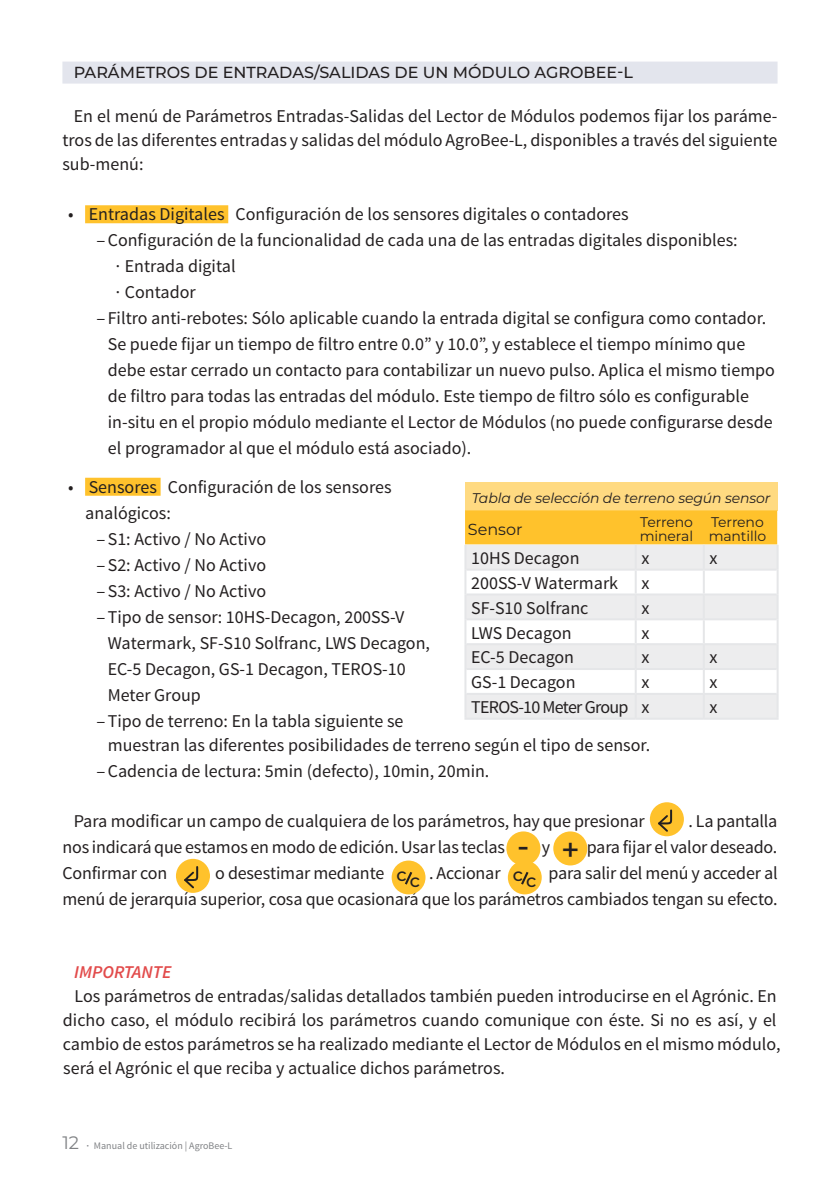
<style>
.page{position:relative;width:840px;height:1191px;background:#fff}
.page>*{position:absolute;margin:0;border:0;box-sizing:border-box;transform-origin:0 0}
.t1{font:500 32px "Montserrat";color:#231f20}
.t2{font:18px/24px "Source Sans Pro";color:#231f20}
.t3{font:18px "Source Sans Pro";letter-spacing:-.04em;color:#231f20}
.t4{font:italic 600 18px "Source Sans Pro";color:#e24b4b}
.t5{font:500 18px "Montserrat";color:#231f20}
.t6{font:500 16px "Montserrat";color:#231f20}
.t7{font:16px "Montserrat";color:#231f20}
.t8{font:italic 14px "Montserrat";letter-spacing:-.01em;color:#231f20}
.t9{font:14px/14px "Montserrat";letter-spacing:-.01em;color:#231f20}
.t10{font:10px "Source Sans Pro";color:#808285}
.s1{font-family:"Montserrat";font-size:18px}
.s2{font-weight:600}
</style>
<div class="page">
<div style="left:465px;top:482px;width:311px;height:28px;background:#ffda81"></div>
<div style="left:465px;top:510px;width:311px;height:34px;background:#ffc22c"></div>
<svg style="left:466px;top:545px;width:310px;height:172px;fill:#ededee"></svg>
<hr style="left:464px;top:545px;width:2px;height:24px;background:#e5e6e8">
<hr style="left:634px;top:545px;width:2px;height:23px;background:#e5e6e8">
<hr style="left:702px;top:545px;width:2px;height:23px;background:#e5e6e8">
<hr style="left:776px;top:545px;width:2px;height:24px;background:#e5e6e8">
<hr style="left:464px;top:569px;width:2px;height:25px;background:#e5e6e8">
<hr style="left:634px;top:570px;width:2px;height:23px;background:#e5e6e8">
<hr style="left:702px;top:570px;width:2px;height:23px;background:#e5e6e8">
<hr style="left:776px;top:569px;width:2px;height:25px;background:#e5e6e8">
<hr style="left:464px;top:594px;width:2px;height:25px;background:#e5e6e8">
<hr style="left:634px;top:595px;width:2px;height:23px;background:#e5e6e8">
<hr style="left:702px;top:595px;width:2px;height:23px;background:#e5e6e8">
<hr style="left:776px;top:594px;width:2px;height:25px;background:#e5e6e8">
<hr style="left:464px;top:619px;width:2px;height:25px;background:#e5e6e8">
<hr style="left:634px;top:620px;width:2px;height:23px;background:#e5e6e8">
<hr style="left:702px;top:620px;width:2px;height:23px;background:#e5e6e8">
<hr style="left:776px;top:619px;width:2px;height:25px;background:#e5e6e8">
<hr style="left:464px;top:644px;width:2px;height:25px;background:#e5e6e8">
<hr style="left:634px;top:645px;width:2px;height:23px;background:#e5e6e8">
<hr style="left:702px;top:645px;width:2px;height:23px;background:#e5e6e8">
<hr style="left:776px;top:644px;width:2px;height:25px;background:#e5e6e8">
<hr style="left:464px;top:669px;width:2px;height:25px;background:#e5e6e8">
<hr style="left:634px;top:670px;width:2px;height:23px;background:#e5e6e8">
<hr style="left:702px;top:670px;width:2px;height:23px;background:#e5e6e8">
<hr style="left:776px;top:669px;width:2px;height:25px;background:#e5e6e8">
<hr style="left:464px;top:694px;width:2px;height:23px;background:#e5e6e8">
<hr style="left:634px;top:695px;width:2px;height:22px;background:#e5e6e8">
<hr style="left:702px;top:695px;width:2px;height:22px;background:#e5e6e8">
<hr style="left:776px;top:694px;width:2px;height:23px;background:#e5e6e8">
<hr style="left:466px;top:568px;width:169px;height:2px;background:#e5e6e8">
<hr style="left:635px;top:568px;width:68px;height:2px;background:#e5e6e8">
<hr style="left:703px;top:568px;width:73px;height:2px;background:#e5e6e8">
<hr style="left:466px;top:593px;width:169px;height:2px;background:#e5e6e8">
<hr style="left:635px;top:593px;width:68px;height:2px;background:#e5e6e8">
<hr style="left:703px;top:593px;width:73px;height:2px;background:#e5e6e8">
<hr style="left:466px;top:618px;width:169px;height:2px;background:#e5e6e8">
<hr style="left:635px;top:618px;width:68px;height:2px;background:#e5e6e8">
<hr style="left:703px;top:618px;width:73px;height:2px;background:#e5e6e8">
<hr style="left:466px;top:643px;width:169px;height:2px;background:#e5e6e8">
<hr style="left:635px;top:643px;width:68px;height:2px;background:#e5e6e8">
<hr style="left:703px;top:643px;width:73px;height:2px;background:#e5e6e8">
<hr style="left:466px;top:668px;width:169px;height:2px;background:#e5e6e8">
<hr style="left:635px;top:668px;width:68px;height:2px;background:#e5e6e8">
<hr style="left:703px;top:668px;width:73px;height:2px;background:#e5e6e8">
<hr style="left:466px;top:693px;width:169px;height:2px;background:#e5e6e8">
<hr style="left:635px;top:693px;width:68px;height:2px;background:#e5e6e8">
<hr style="left:703px;top:693px;width:73px;height:2px;background:#e5e6e8">
<hr style="left:464px;top:717px;width:171px;height:2px;background:#e5e6e8">
<hr style="left:635px;top:717px;width:68px;height:2px;background:#e5e6e8">
<hr style="left:703px;top:717px;width:75px;height:2px;background:#e5e6e8">
<div style="left:85px;top:478px;width:75px;height:18px;background:#ffc22c"></div>
<div style="left:553px;top:831px;width:34px;height:34px;background:#ffc22c;border-radius:50%"></div>
<div style="left:506px;top:831px;width:34px;height:34px;background:#ffc22c;border-radius:50%"></div>
<div style="left:391px;top:860px;width:34px;height:34px;background:#ffc22c;border-radius:50%"></div>
<svg style="left:405px;top:872px;width:7px;height:12px"></svg>
<div style="left:507px;top:860px;width:34px;height:34px;background:#ffc22c;border-radius:50%"></div>
<svg style="left:521px;top:872px;width:7px;height:12px"></svg>
<div style="left:649px;top:802px;width:34px;height:34px;background:#ffc22c;border-radius:50%"></div>
<svg style="left:655px;top:809px;width:17px;height:24px"></svg>
<div style="left:176px;top:859px;width:34px;height:34px;background:#ffc22c;border-radius:50%"></div>
<svg style="left:182px;top:866px;width:17px;height:24px"></svg>
<div style="left:62px;top:62px;width:715px;height:22px;background:#e3e5ed"></div>
<div style="left:85px;top:205px;width:143px;height:18px;background:#ffc22c"></div>
<p class="t6" style="left:74px;top:61px;width:560px">PARÁMETROS DE ENTRADAS/SALIDAS DE UN MÓDULO AGROBEE-L</p>
<p class="t2" style="left:62px;top:105px;width:716px;text-align:justify;text-indent:11px">En el menú de Parámetros Entradas-Salidas del Lector de Módulos podemos fijar los paráme&shy;tros de las diferentes entradas y salidas del módulo AgroBee-L, disponibles a través del siguiente sub-menú:</p>
<p class="t2" style="left:68px;top:203px;width:562px">• Entradas Digitales Configuración de los sensores digitales o contadores</p>
<p class="t2" style="left:96px;top:229px;width:642px">‒Configuración de la funcionalidad de cada una de las entradas digitales disponibles:</p>
<p class="t2" style="left:113px;top:255px;width:124px">∙Entrada digital</p>
<p class="t2" style="left:113px;top:281px;width:84px">∙Contador</p>
<p class="t2" style="left:96px;top:306px;width:671px">‒ Filtro anti-rebotes: Sólo aplicable cuando la entrada digital se configura como contador.</p>
<p class="t2" style="left:108px;top:332px;width:638px">Se puede fijar un tiempo de filtro entre 0.0” y 10.0”, y establece el tiempo mínimo que</p>
<p class="t2" style="left:108px;top:358px;width:668px">debe estar cerrado un contacto para contabilizar un nuevo pulso. Aplica el mismo tiempo</p>
<p class="t2" style="left:108px;top:384px;width:642px">de filtro para todas las entradas del módulo. Este tiempo de filtro sólo es configurable</p>
<p class="t2" style="left:108px;top:410px;width:666px">in-situ en el propio módulo mediante el Lector de Módulos (no puede configurarse desde</p>
<p class="t2" style="left:108px;top:436px;width:365px">el programador al que el módulo está asociado).</p>
<p class="t2" style="left:68px;top:475px;width:325px">• Sensores Configuración de los sensores</p>
<p class="t2" style="left:85px;top:501px;width:87px">analógicos:</p>
<p class="t2" style="left:96px;top:527px;width:171px">‒ S1: Activo / No Activo</p>
<p class="t2" style="left:96px;top:553px;width:171px">‒ S2: Activo / No Activo</p>
<p class="t2" style="left:96px;top:579px;width:171px">‒ S3: Activo / No Activo</p>
<p class="t2" style="left:96px;top:605px;width:309px">‒ Tipo de sensor: 10HS-Decagon, 200SS-V</p>
<p class="t2" style="left:108px;top:631px;width:323px">Watermark, SF-S10 Solfranc, LWS Decagon,</p>
<p class="t2" style="left:108px;top:657px;width:299px">EC-5 Decagon, GS-1 Decagon, TEROS-10</p>
<p class="t2" style="left:108px;top:683px;width:95px">Meter Group</p>
<p class="t2" style="left:96px;top:709px;width:308px">‒ Tipo de terreno: En la tabla siguiente se</p>
<p class="t8" style="left:471px;top:488px;width:300px">Tabla de selección de terreno según sensor</p>
<p class="t7" style="left:467px;top:518px;width:56px">Sensor</p>
<p class="t9" style="left:639px;top:515px;width:55px">Terreno mineral</p>
<p class="t9" style="left:708px;top:515px;width:59px">Terreno mantillo</p>
<p class="t2" style="left:471px;top:546px;width:110px">10HS Decagon</p>
<p class="t2" style="left:641px;top:546px;width:10px">x</p>
<p class="t2" style="left:709px;top:546px;width:10px">x</p>
<p class="t2" style="left:471px;top:571px;width:148px">200SS-V Watermark</p>
<p class="t2" style="left:641px;top:571px;width:10px">x</p>
<p class="t2" style="left:471px;top:596px;width:119px">SF-S10 Solfranc</p>
<p class="t2" style="left:641px;top:596px;width:10px">x</p>
<p class="t2" style="left:471px;top:621px;width:102px">LWS Decagon</p>
<p class="t2" style="left:641px;top:621px;width:10px">x</p>
<p class="t2" style="left:471px;top:645px;width:104px">EC-5 Decagon</p>
<p class="t2" style="left:641px;top:645px;width:10px">x</p>
<p class="t2" style="left:709px;top:645px;width:10px">x</p>
<p class="t2" style="left:471px;top:670px;width:106px">GS-1 Decagon</p>
<p class="t2" style="left:641px;top:670px;width:10px">x</p>
<p class="t2" style="left:709px;top:670px;width:10px">x</p>
<p class="t3" style="left:471px;top:696px;width:180px">TEROS-10 Meter Group x</p>
<p class="t2" style="left:709px;top:695px;width:10px">x</p>
<p class="t2" style="left:96px;top:732px;width:555px;line-height:26px;text-indent:11px">muestran las diferentes posibilidades de terreno según el tipo de sensor. ‒Cadencia de lectura: 5min (defecto), 10min, 20min.</p>
<p class="t2" style="left:74px;top:809px;width:572px">Para modificar un campo de cualquiera de los parámetros, hay que presionar</p>
<p class="t2" style="left:688px;top:809px;width:90px">. La pantalla</p>
<p class="t2" style="left:62px;top:835px;width:444px">nos indicará que estamos en modo de edición. Usar las teclas</p>
<p class="t2" style="left:541px;top:835px;width:10px">y</p>
<p class="t2" style="left:586px;top:835px;width:192px">para fijar el valor deseado.</p>
<p class="t2" style="left:62px;top:861px;width:106px">Confirmar con</p>
<p class="t2" style="left:215px;top:861px;width:170px">o desestimar mediante</p>
<p class="t2" style="left:429px;top:861px;width:73px">. Accionar</p>
<h1 class="t1" style="left:517px;top:825px;width:64px">- +</h1>
<p class="t2" style="left:62px;top:860px;width:716px;line-height:26px;text-align:right">para salir del menú y acceder al<br>menú de jerarquía superior, cosa que ocasionará que los parámetros cambiados tengan su efecto.</p>
<p class="t5" style="left:396px;top:865px;width:25px">cc</p>
<p class="t5" style="left:512px;top:865px;width:25px">cc</p>
<p class="t4" style="left:74px;top:960px;width:99px">IMPORTANTE</p>
<p class="t2" style="left:63px;top:984px;width:718px;text-indent:12px">Los parámetros de entradas/salidas detallados también pueden introducirse en el Agrónic. En dicho caso, el módulo recibirá los parámetros cuando comunique con éste. Si no es así, y el cambio de estos parámetros se ha realizado mediante el Lector de Módulos en el mismo módulo, será el Agrónic el que reciba y actualice dichos parámetros.</p>
<p class="t10" style="left:62px;top:1139px;width:171px"><span class="s1">12</span> <span class="s2">·</span> Manual de utilización | AgroBee-L</p>
</div>
